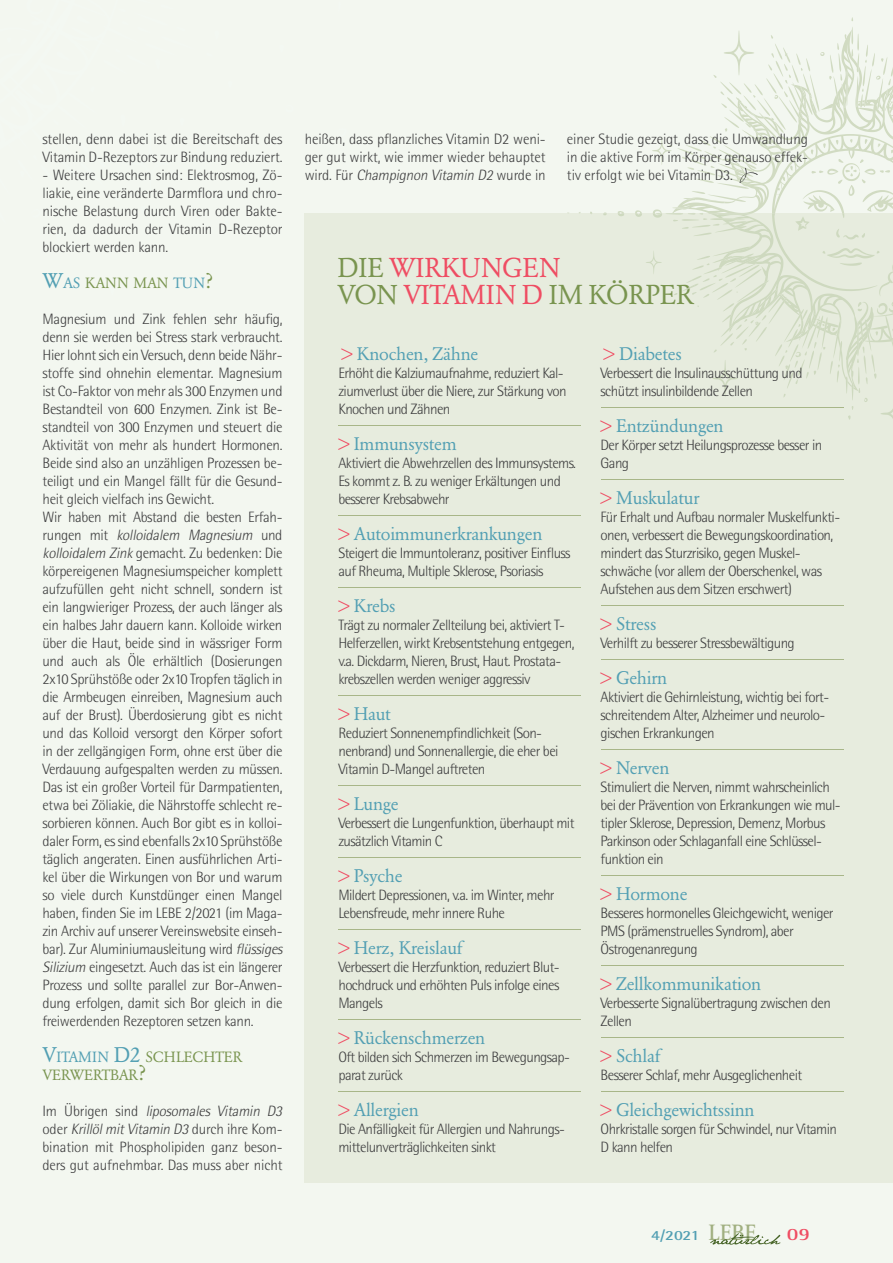
<style>
.page{position:relative;width:893px;height:1263px;background:#f3f7f0}
.page>*{position:absolute;margin:0;border:0;box-sizing:border-box;transform-origin:0 0}
.t1{font:27px/27px "Garamond BQ";letter-spacing:-.015em;color:#ef4d63}
.t2{font:18px "Garamond BQ";letter-spacing:-.015em;color:#529fb3}
.t3{font:700 17.85px "Rotis Serif";color:#ef4d63;scale:1.18 1}
.t4{font:300 15px/18px "AT Rotis Semi Sans";letter-spacing:-.04em;color:#3e3e3f}
.t5{font:300 15px/18px "AT Rotis Semi Sans";letter-spacing:-.01em;color:#3e3e3f}
.t6{font:14.7px/18px "Garamond BQ";letter-spacing:-.03em;color:#79944f}
.t7{font:700 14.1px "AT Rotis Semi Sans";color:#529fb3;scale:1.18 1}
.s1{font-size:21px;color:#529fb3}
.s2{color:#529fb3}
.s3{font-size:21px}
.s4{font-style:italic}
.s5{color:#79944f}
.s6{font-size:16.5px;color:#ef4d63}
.s7{font-family:"Rotis Serif";font-size:23.1px;color:#a1b081}
</style>
<div class="page">
<div style="left:305px;top:213px;width:588px;height:970px;background:#e7ecde"></div>
<svg style="left:618px;top:211px;width:6px;height:5px"></svg>
<svg style="left:710px;top:1233px;width:70px;height:12px"></svg>
<svg style="left:635px;top:17px;width:258px;height:403px"></svg>
<hr style="left:338px;top:425px;width:243px;height:1px;background:#a8b688">
<hr style="left:338px;top:515px;width:243px;height:1px;background:#a8b688">
<hr style="left:338px;top:587px;width:243px;height:1px;background:#a8b688">
<hr style="left:338px;top:695px;width:243px;height:1px;background:#a8b688">
<hr style="left:338px;top:785px;width:243px;height:1px;background:#a8b688">
<hr style="left:338px;top:857px;width:243px;height:1px;background:#a8b688">
<hr style="left:338px;top:929px;width:243px;height:1px;background:#a8b688">
<hr style="left:338px;top:1019px;width:243px;height:1px;background:#a8b688">
<hr style="left:338px;top:1091px;width:243px;height:1px;background:#a8b688">
<hr style="left:601px;top:407px;width:242px;height:1px;background:#a8b688">
<hr style="left:601px;top:479px;width:242px;height:1px;background:#a8b688">
<hr style="left:601px;top:605px;width:242px;height:1px;background:#a8b688">
<hr style="left:601px;top:659px;width:242px;height:1px;background:#a8b688">
<hr style="left:601px;top:749px;width:242px;height:1px;background:#a8b688">
<hr style="left:601px;top:875px;width:242px;height:1px;background:#a8b688">
<hr style="left:601px;top:965px;width:242px;height:1px;background:#a8b688">
<hr style="left:601px;top:1037px;width:242px;height:1px;background:#a8b688">
<hr style="left:601px;top:1091px;width:242px;height:1px;background:#a8b688">
<img style="left:878px;top:106px;width:15px;height:41px">
<p class="t5" style="left:43px;top:130px;width:242px">stellen, denn dabei ist die Bereitschaft des<br>Vitamin D-Rezeptors zur Bindung reduziert.</p>
<p class="t4" style="left:43px;top:166px;width:242px;text-align:justify">- Weitere Ursachen sind: Elektrosmog, Zö&shy;liakie, eine veränderte Darmflora und chro&shy;nische Belastung durch Viren oder Bakte&shy;rien, da dadurch der Vitamin D-Rezeptor blockiert werden kann.</p>
<p class="t6" style="left:43px;top:274px;width:172px"><span class="s1">W</span><span class="s2">AS</span> KANN MAN <span class="s2">TUN</span><span class="s3">?</span></p>
<p class="t4" style="left:43px;top:310px;width:245px">Magnesium und Zink fehlen sehr häufig, denn sie werden bei Stress stark verbraucht.<br>Hier lohnt sich ein Versuch, denn beide Nähr&shy;stoffe sind ohnehin elementar. Magnesium ist Co-Faktor von mehr als 300 Enzymen und Bestandteil von 600 Enzymen. Zink ist Be&shy;standteil von 300 Enzymen und steuert die Aktivität von mehr als hundert Hormonen.<br>Beide sind also an unzähligen Prozessen be&shy;teiligt und ein Mangel fällt für die Gesund&shy;heit gleich vielfach ins Gewicht.<br>Wir haben mit Abstand die besten Erfah&shy;r u n g e n m i t <span class="s4">kolloidalem Magnesium</span> u n d <span class="s4">kolloidalem Zink</span>gemacht. Zu bedenken: Die körpereigenen Magnesiumspeicher komplett aufzufüllen geht nicht schnell, sondern ist ein langwieriger Prozess, der auch länger als ein halbes Jahr dauern kann. Kolloide wirken über die Haut, beide sind in wässriger Form und auch als Öle erhältlich (Dosierungen 2x10 Sprühstöße oder 2x10 Tropfen täglich in die Armbeugen einreiben, Magnesium auch auf der Brust). Überdosierung gibt es nicht und das Kolloid versorgt den Körper sofort in der zellgängigen Form, ohne erst über die Verdauung aufgespalten werden zu müssen.<br>Das ist ein großer Vorteil für Darmpatienten, etwa bei Zöliakie, die Nährstoffe schlecht re&shy;sorbieren können. Auch Bor gibt es in kolloi&shy;daler Form, es sind ebenfalls 2x10 Sprühstöße täglich angeraten. Einen ausführlichen Arti&shy;kel über die Wirkungen von Bor und warum so viele durch Kunstdünger einen Mangel haben, finden Sie im LEBE 2/2021 (im Maga&shy;zin Archiv auf unserer Vereinswebsite einseh&shy;bar). Zur Aluminiumausleitung wird <span class="s4">flüssiges Silizium</span> eingesetzt. Auch das ist ein längerer Prozess und sollte parallel zur Bor-Anwen&shy;dung erfolgen, damit sich Bor gleich in die freiwerdenden Rezeptoren setzen kann.</p>
<p class="t6" style="left:43px;top:1048px;width:201px"><span class="s1">V</span><span class="s2">ITAMIN</span> <span class="s1">D2</span> SCHLECHTER<br>VERWERTBAR<span class="s3">?</span></p>
<p class="t5" style="left:43px;top:1102px;width:245px">I m Ü b r i g e n s i n d <span class="s4">liposomales Vitamin D3 </span>o d e r <span class="s4">KrillölmitVitamin D3</span> d u rc h i h re Ko m - bination mit Phospholipiden ganz beson&shy;ders gut aufnehmbar. Das muss aber nicht</p>
<p class="t4" style="left:305px;top:130px;width:242px;text-align:justify">heißen, dass pflanzliches Vitamin D2 weni&shy;ger gut wirkt, wie immer wieder behauptet w i rd . Fü r <span class="s4">Champignon Vitamin D2</span> w u rd e i n</p>
<p class="t4" style="left:567px;top:130px;width:242px;text-align:justify">einer Studie gezeigt, dass die Umwandlung in die aktive Form im Körper genauso effek&shy;tiv erfolgt wie bei Vitamin D3.</p>
<h1 class="t1" style="left:337px;top:255px;width:358px"><span class="s5">DIE</span> WIRKUNGEN<br><span class="s5">VON</span> VITAMIN D <span class="s5">IM KÖRPER</span></h1>
<p class="t2" style="left:341px;top:343px;width:138px"><span class="s6">&gt;</span> Knochen, Zähne</p>
<p class="t4" style="left:338px;top:364px;width:230px">Erhöht die Kalziumaufnahme, reduziert Kal&shy;ziumverlust über die Niere, zur Stärkung von<br>Knochen und Zähnen</p>
<p class="t2" style="left:338px;top:433px;width:120px"><span class="s6">&gt;</span> Immunsystem</p>
<p class="t4" style="left:338px;top:454px;width:239px">Aktiviert die Abwehrzellen des Immunsystems.<br>Es kommt z. B. zu weniger Erkältungen und besserer Krebsabwehr</p>
<p class="t2" style="left:338px;top:523px;width:206px"><span class="s6">&gt;</span> Autoimmunerkrankungen</p>
<p class="t4" style="left:338px;top:544px;width:234px">Steigert die Immuntoleranz, positiver Einfluss auf Rheuma, Multiple Sklerose, Psoriasis</p>
<p class="t2" style="left:338px;top:595px;width:59px"><span class="s6">&gt;</span> Krebs</p>
<p class="t4" style="left:338px;top:616px;width:238px">Trägt zu normaler Zellteilung bei, aktiviert T-Helferzellen, wirkt Krebsentstehung entgegen, v.a. Dickdarm, Nieren, Brust, Haut. Prostata&shy;krebszellen werden weniger aggressiv</p>
<p class="t2" style="left:338px;top:703px;width:54px"><span class="s6">&gt;</span> Haut</p>
<p class="t4" style="left:338px;top:724px;width:222px">Reduziert Sonnenempfindlichkeit (Son&shy;nenbrand) und Sonnenallergie, die eher bei<br>Vitamin D-Mangel auftreten</p>
<p class="t2" style="left:338px;top:793px;width:62px"><span class="s6">&gt;</span> Lunge</p>
<p class="t4" style="left:338px;top:814px;width:238px">Verbessert die Lungenfunktion, überhaupt mit zusätzlich Vitamin C</p>
<p class="t2" style="left:338px;top:865px;width:66px"><span class="s6">&gt;</span> Psyche</p>
<p class="t4" style="left:338px;top:886px;width:218px">Mildert Depressionen, v.a. im Winter, mehr<br>Lebensfreude, mehr innere Ruhe</p>
<p class="t2" style="left:338px;top:937px;width:126px"><span class="s6">&gt;</span> Herz, Kreislauf</p>
<p class="t4" style="left:338px;top:958px;width:223px;text-align:justify">Verbessert die Herzfunktion, reduziert Blut&shy;hochdruck und erhöhten Puls infolge eines Mangels</p>
<p class="t2" style="left:338px;top:1027px;width:148px"><span class="s6">&gt;</span> Rückenschmerzen</p>
<p class="t4" style="left:338px;top:1048px;width:233px">Oft bilden sich Schmerzen im Bewegungsap&shy;parat zurück</p>
<p class="t2" style="left:338px;top:1099px;width:82px"><span class="s6">&gt;</span> Allergien</p>
<p class="t4" style="left:338px;top:1120px;width:228px">Die Anfälligkeit für Allergien und Nahrungs&shy;mittelunverträglichkeiten sinkt</p>
<p class="t2" style="left:604px;top:343px;width:80px"><span class="s6">&gt;</span> Diabetes</p>
<p class="t4" style="left:601px;top:364px;width:203px">Verbessert die Insulinausschüttung und schützt insulinbildende Zellen</p>
<p class="t2" style="left:601px;top:415px;width:125px"><span class="s6">&gt;</span> Entzündungen</p>
<p class="t4" style="left:601px;top:436px;width:223px">Der Körper setzt Heilungsprozesse besser in<br>Gang</p>
<p class="t2" style="left:601px;top:487px;width:100px"><span class="s6">&gt;</span> Muskulatur</p>
<p class="t4" style="left:601px;top:508px;width:241px">Für Erhalt und Aufbau normaler Muskelfunkti&shy;onen, verbessert die Bewegungskoordination, mindert das Sturzrisiko, gegen Muskel&shy;schwäche (vor allem der Oberschenkel, was Aufstehen aus dem Sitzen erschwert)</p>
<p class="t2" style="left:601px;top:613px;width:57px"><span class="s6">&gt;</span> Stress</p>
<p class="t4" style="left:601px;top:634px;width:196px">Verhilft zu besserer Stressbewältigung</p>
<p class="t2" style="left:601px;top:667px;width:68px"><span class="s6">&gt;</span> Gehirn</p>
<p class="t4" style="left:601px;top:688px;width:230px">Aktiviert die Gehirnleistung, wichtig bei fort&shy;schreitendem Alter, Alzheimer und neurolo&shy;gischen Erkrankungen</p>
<p class="t2" style="left:601px;top:757px;width:71px"><span class="s6">&gt;</span> Nerven</p>
<p class="t4" style="left:601px;top:778px;width:242px">Stimuliert die Nerven, nimmt wahrscheinlich bei der Prävention von Erkrankungen wie mul&shy;tipler Sklerose, Depression, Demenz, Morbus Parkinson oder Schlaganfall eine Schlüssel&shy;funktion ein</p>
<p class="t2" style="left:601px;top:883px;width:88px"><span class="s6">&gt;</span> Hormone</p>
<p class="t4" style="left:601px;top:904px;width:234px">Besseres hormonelles Gleichgewicht, weniger<br>PMS (prämenstruelles Syndrom), aber<br>Östrogenanregung</p>
<p class="t2" style="left:601px;top:973px;width:162px"><span class="s6">&gt;</span> Zellkommunikation</p>
<p class="t4" style="left:601px;top:994px;width:232px">Verbesserte Signalübertragung zwischen den<br>Zellen</p>
<p class="t2" style="left:601px;top:1045px;width:61px"><span class="s6">&gt;</span> Schlaf</p>
<p class="t4" style="left:601px;top:1066px;width:203px">Besserer Schlaf, mehr Ausgeglichenheit</p>
<p class="t2" style="left:601px;top:1099px;width:156px"><span class="s6">&gt;</span> Gleichgewichtssinn</p>
<p class="t4" style="left:601px;top:1120px;width:238px">Ohrkristalle sorgen für Schwindel, nur Vitamin<br>D kann helfen</p>
<p class="t7" style="left:651px;top:1227px;width:91px">4/2021 <span class="s7">LEBE</span></p>
<p class="t3" style="left:787px;top:1224px;width:21px">09</p>
</div>
